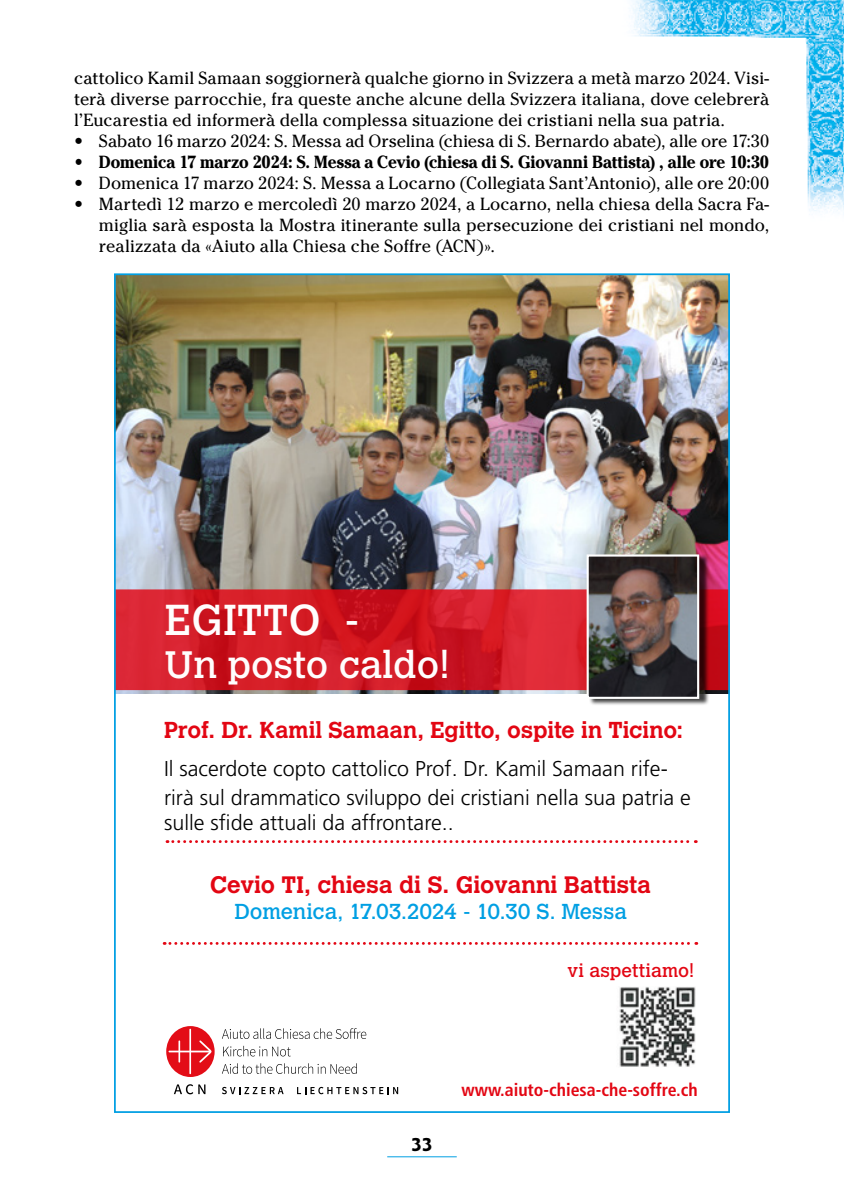
<style>
.page{position:relative;width:844px;height:1191px;background:#fff}
.page>*{position:absolute;margin:0;border:0;box-sizing:border-box;transform-origin:0 0}
.t1{font:42.88px "Calvert";color:#fffdfd}
.t2{font:37.8px "Calvert";color:#fffdfd}
.t3{font:700 23.62px "Calvert";color:#e30613}
.t4{font:700 22.93px "Calvert";letter-spacing:-.005em;color:#e30613}
.t5{font:300 21.35px/28.7px "Frutiger LT Std";color:#000}
.t6{font:21.35px "Calvert";letter-spacing:-.01em;color:#009fe3}
.t7{font:700 21px "Goudy Sans Std";color:#000}
.t8{font:18.55px "Calvert";letter-spacing:.01em;color:#e30613}
.t9{font:700 condensed 17.85px "Frutiger LT Std";color:#e30613}
.t10{font:17.5px/21px "Cheltenham Std";letter-spacing:-.005em;color:#000;text-align:justify}
.t11{font:700 17.5px "Cheltenham Std";letter-spacing:-.005em;color:#000;scale:.94 1}
</style>
<div class="page">
<hr style="left:387px;top:1156px;width:69px;height:1px;background:#009fe3">
<img style="left:631px;top:0;width:212px;height:274px">
<img style="left:117px;top:276px;width:609px;height:417px">
<svg style="left:117px;top:589px;width:609px;height:101px;background:#d31d28"></svg>
<div style="left:166px;top:1026px;width:48px;height:51px;background:#e30d17;border-radius:50%"></div>
<svg style="left:168px;top:1028px;width:43px;height:46px"></svg>
<svg style="left:174px;top:1084px;width:31px;height:10px"></svg>
<svg style="left:222px;top:1028px;width:144px;height:11px"></svg>
<svg style="left:223px;top:1045px;width:67px;height:11px"></svg>
<svg style="left:222px;top:1063px;width:135px;height:11px"></svg>
<svg style="left:222px;top:1086px;width:61px;height:8px"></svg>
<svg style="left:297px;top:1086px;width:101px;height:8px"></svg>
<svg style="left:167px;top:840px;width:529px;height:3px"></svg>
<svg style="left:164px;top:942px;width:532px;height:2px"></svg>
<img style="left:619px;top:987px;width:76px;height:80px">
<div style="left:588px;top:554px;width:121px;height:152px;background:#000;opacity:.75"></div>
<img style="left:589px;top:557px;width:107px;height:139px">
<div style="left:586px;top:554px;width:113px;height:145px;border:2px solid #fff"></div>
<p class="t10" style="left:74px;top:68px;width:696px">cattolico Kamil Samaan soggiornerà qualche giorno in Svizzera a metà marzo 2024. Visi&shy;terà diverse parrocchie, fra queste anche alcune della Svizzera italiana, dove celebrerà l’Eucarestia ed informerà della complessa situazione dei cristiani nella sua patria.</p>
<p class="t10" style="left:74px;top:131px;width:696px">• Sabato 16 marzo 2024: S. Messa ad Orselina (chiesa di S. Bernardo abate), alle ore 17:30</p>
<p class="t11" style="left:74px;top:151px;width:740px">• Domenica 17 marzo 2024: S. Messa a Cevio (chiesa di S. Giovanni Battista) , alle ore 10:30</p>
<p class="t10" style="left:74px;top:173px;width:696px">• Domenica 17 marzo 2024: S. Messa a Locarno (Collegiata Sant’Antonio), alle ore 20:00</p>
<p class="t10" style="left:99px;top:194px;width:671px;text-indent:-25px">• Martedì 12 marzo e mercoledì 20 marzo 2024, a Locarno, nella chiesa della Sacra Fa&shy;miglia sarà esposta la Mostra itinerante sulla persecuzione dei cristiani nel mondo, realizzata da «Aiuto alla Chiesa che Soffre (ACN)».</p>
<h1 class="t1" style="left:164px;top:595px;width:196px">EGITTO -</h1>
<h2 class="t2" style="left:164px;top:642px;width:286px">Un posto caldo!</h2>
<h3 class="t4" style="left:164px;top:716px;width:520px">Prof. Dr. Kamil Samaan, Egitto, ospite in Ticino:</h3>
<p class="t5" style="left:164px;top:754px;width:528px">Il sacerdote copto cattolico Prof. Dr. Kamil Samaan rife&shy;rirà sul drammatico sviluppo dei cristiani nella sua patria e</p>
<p class="t5" style="left:164px;top:809px;width:291px">sulle sfide attuali da affrontare..</p>
<h3 class="t3" style="left:210px;top:869px;width:442px">Cevio TI, chiesa di S. Giovanni Battista</h3>
<p class="t6" style="left:234px;top:899px;width:394px">Domenica, 17.03.2024 - 10.30 S. Messa</p>
<p class="t8" style="left:567px;top:960px;width:128px">vi aspettiamo!</p>
<p class="t7" style="left:411px;top:1132px;width:23px">33</p>
<p class="t9" style="left:461px;top:1079px;width:237px">www.aiuto-chiesa-che-soffre.ch</p>
</div>
